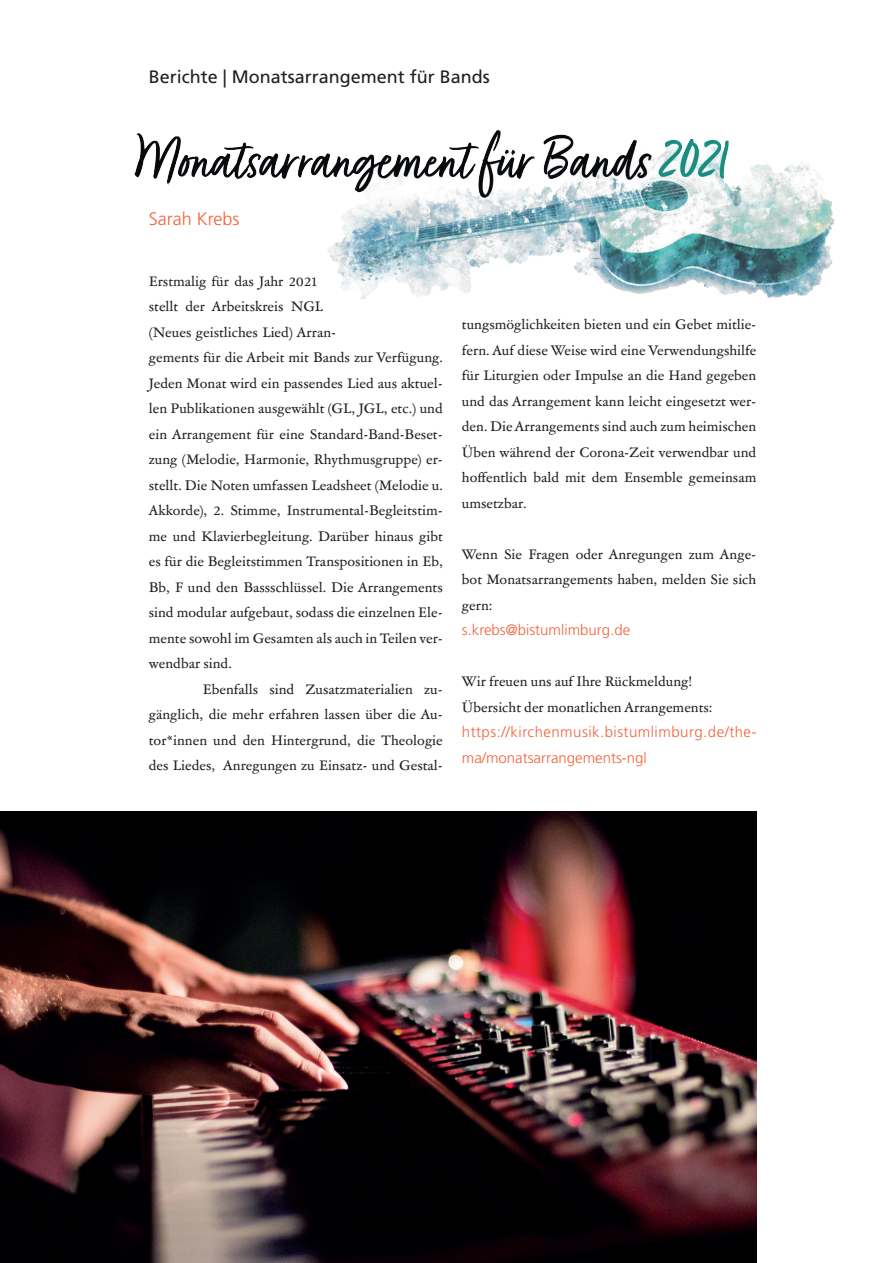
<style>
.page{position:relative;width:893px;height:1263px;background:#fff}
.page>*{position:absolute;margin:0;border:0;box-sizing:border-box;transform-origin:0 0}
.t1{font:18px "Frutiger LT Std";color:#231f20}
.t2{font:300 18px "Frutiger LT Std";color:#f1633c}
.t3{font:300 15px/25.5px "Frutiger LT Std";letter-spacing:.03em;color:#f1633c}
.t4{font:300 15px "Frutiger LT Std";color:#f1633c}
.t5{font:13.5px/25.5px "Garamond ATF Text";color:#231f20;text-align:justify}
</style>
<div class="page">
<img style="left:134px;top:130px;width:700px;height:170px">
<img style="left:0;top:811px;width:757px;height:452px">
<h1 class="t1" style="left:149px;top:66px;width:343px">Berichte | Monatsarrangement für Bands</h1>
<h1 class="t2" style="left:149px;top:209px;width:92px">Sarah Krebs</h1>
<p class="t5" style="left:149px;top:268px;width:169px">Erstmalig für das Jahr 2021</p>
<p class="t5" style="left:149px;top:293px;width:176px">stellt der Arbeitskreis NGL</p>
<p class="t5" style="left:149px;top:319px;width:189px">(Neues geistliches Lied) Arran-</p>
<p class="t5" style="left:149px;top:344px;width:295px">gements für die Arbeit mit Bands zur Verfügung.</p>
<p class="t5" style="left:149px;top:370px;width:296px">Jeden Monat wird ein passendes Lied aus aktuel-</p>
<p class="t5" style="left:149px;top:395px;width:296px">len Publikationen ausgewählt (GL, JGL, etc.) und</p>
<p class="t5" style="left:149px;top:421px;width:296px">ein Arrangement für eine Standard-Band-Beset-</p>
<p class="t5" style="left:149px;top:446px;width:296px">zung (Melodie, Harmonie, Rhythmusgruppe) er-</p>
<p class="t5" style="left:149px;top:472px;width:296px">stellt. Die Noten umfassen Leadsheet (Melodie u.</p>
<p class="t5" style="left:149px;top:497px;width:295px">Akkorde), 2. Stimme, Instrumental-Begleitstim-</p>
<p class="t5" style="left:149px;top:523px;width:295px">me und Klavierbegleitung. Darüber hinaus gibt</p>
<p class="t5" style="left:149px;top:548px;width:296px">es für die Begleitstimmen Transpositionen in Eb,</p>
<p class="t5" style="left:149px;top:574px;width:295px">Bb, F und den Bassschlüssel. Die Arrangements</p>
<p class="t5" style="left:149px;top:599px;width:295px">sind modular aufgebaut, sodass die einzelnen Ele-</p>
<p class="t5" style="left:149px;top:625px;width:296px">mente sowohl im Gesamten als auch in Teilen ver-</p>
<p class="t5" style="left:149px;top:650px;width:85px">wendbar sind.</p>
<p class="t5" style="left:203px;top:676px;width:242px">Ebenfalls sind Zusatzmaterialien zu-</p>
<p class="t5" style="left:149px;top:701px;width:296px">gänglich, die mehr erfahren lassen über die Au-</p>
<p class="t5" style="left:149px;top:727px;width:295px">tor*innen und den Hintergrund, die Theologie</p>
<p class="t5" style="left:149px;top:752px;width:296px">des Liedes, Anregungen zu Einsatz- und Gestal-</p>
<p class="t5" style="left:462px;top:311px;width:296px">tungsmöglichkeiten bieten und ein Gebet mitlie&shy;fern. Auf diese Weise wird eine Verwendungshilfe für Liturgien oder Impulse an die Hand gegeben und das Arrangement kann leicht eingesetzt wer&shy;den. Die Arrangements sind auch zum heimischen Üben während der Corona-Zeit verwendbar und hoffentlich bald mit dem Ensemble gemeinsam umsetzbar.</p>
<p class="t5" style="left:462px;top:541px;width:296px">Wenn Sie Fragen oder Anregungen zum Ange&shy;bot Monatsarrangements haben, melden Sie sich gern:</p>
<p class="t4" style="left:462px;top:621px;width:170px">s.krebs@bistumlimburg.de</p>
<p class="t5" style="left:462px;top:668px;width:252px">Wir freuen uns auf Ihre Rückmeldung!<br>Übersicht der monatlichen Arrangements:</p>
<p class="t3" style="left:462px;top:719px;width:296px">https://kirchenmusik.bistumlimburg.de/the&shy;ma/monatsarrangements-ngl</p>
</div>
